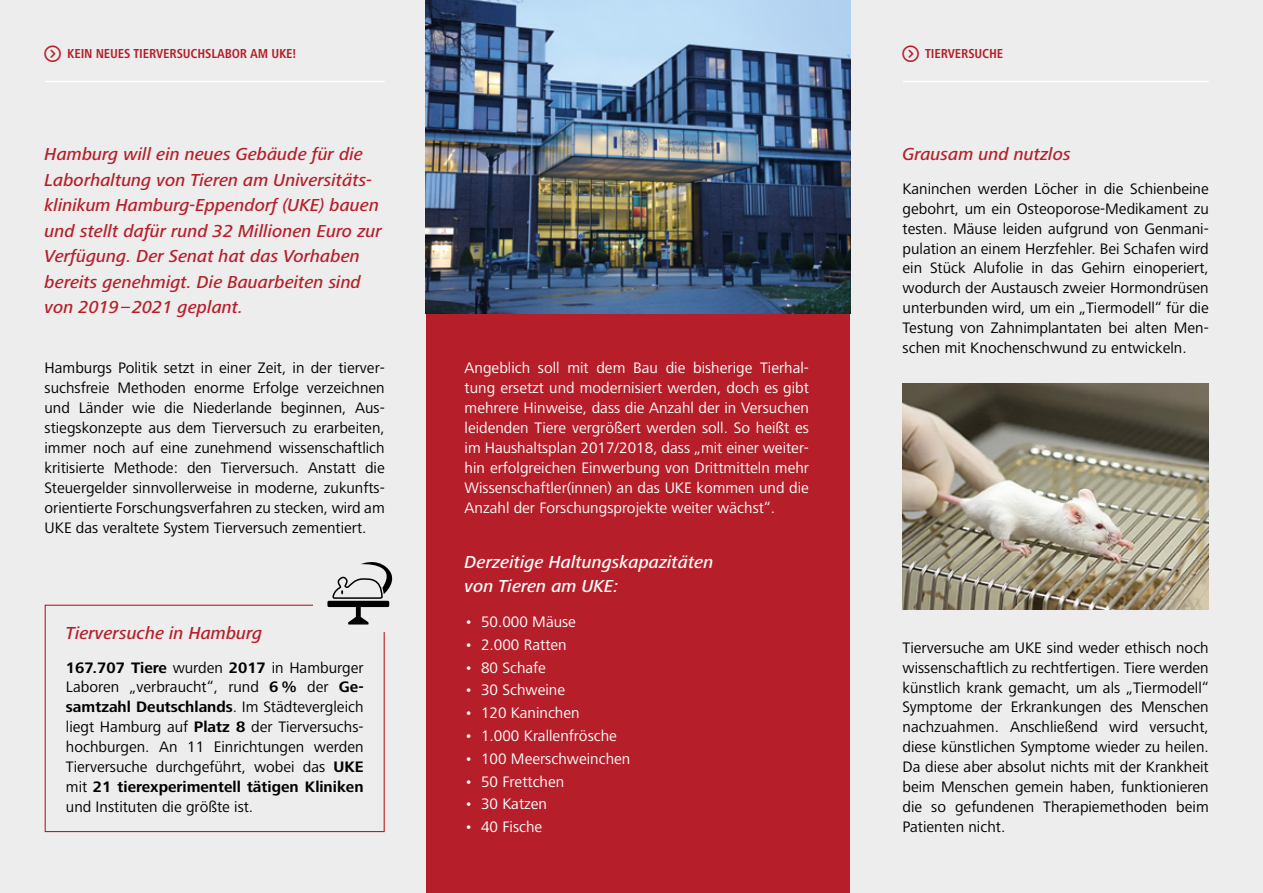
<style>
.page{position:relative;width:1263px;height:893px;background:#fff}
.page>*{position:absolute;margin:0;border:0;box-sizing:border-box;transform-origin:0 0}
.t1{font:italic 500 18px/25.5px "Frutiger Next LT";color:#b61f29}
.t2{font:italic 500 18px/24px "Frutiger Next LT";color:#fff}
.t3{font:15.75px/20px "Frutiger Next LT";color:#000;text-align:justify}
.t4{font:15.75px/20px "Frutiger Next LT";color:#fff;text-align:justify}
.t5{font:700 condensed 13.5px "Frutiger Next LT";letter-spacing:-.01em;color:#b61f29}
.s1{font-weight:700}
</style>
<div class="page">
<div style="left:425px;top:313px;width:425px;height:580px;background:#b61f29"></div>
<div style="left:0;top:0;width:425px;height:893px;background:#ededed"></div>
<div style="left:850px;top:0;width:413px;height:893px;background:#ededed"></div>
<hr style="left:45px;top:81px;width:340px;height:1px;background:#fff">
<hr style="left:902px;top:81px;width:307px;height:1px;background:#fff">
<div style="left:45px;top:605px;width:340px;height:227px;border:1px solid #b61f29"></div>
<img style="left:425px;top:0;width:425px;height:313px">
<img style="left:902px;top:383px;width:307px;height:227px">
<div style="left:313px;top:593px;width:82px;height:39px;background:#ededed"></div>
<div style="left:327px;top:601px;width:62px;height:6px;background:#000;border-radius:2px"></div>
<svg style="left:348px;top:607px;width:20px;height:17px"></svg>
<svg style="left:332px;top:562px;width:61px;height:37px"></svg>
<p class="t5" style="left:45px;top:46px;width:253px">◆ KEIN NEUES TIERVERSUCHSLABOR AM UKE!</p>
<p class="t5" style="left:902px;top:46px;width:102px">◆ TIERVERSUCHE</p>
<p class="t1" style="left:45px;top:141px;width:339px">Hamburg will ein neues Gebäude für die Laborhaltung von Tieren am Universitäts&shy;klinikum Hamburg-Eppendorf (UKE) bauen und stellt dafür rund 32 Millionen Euro zur Verfügung. Der Senat hat das Vorhaben bereits genehmigt. Die Bauarbeiten sind von 2019–2021 geplant.</p>
<p class="t3" style="left:45px;top:358px;width:342px">Hamburgs Politik setzt in einer Zeit, in der tierver&shy;suchsfreie Methoden enorme Erfolge verzeichnen und Länder wie die Niederlande beginnen, Aus&shy;stiegskonzepte aus dem Tierversuch zu erarbeiten, immer noch auf eine zunehmend wissenschaftlich kritisierte Methode: den Tierversuch. Anstatt die Steuergelder sinnvollerweise in moderne, zukunfts&shy;orientierte Forschungsverfahren zu stecken, wird am UKE das veraltete System Tierversuch zementiert.</p>
<p class="t1" style="left:66px;top:621px;width:198px">Tierversuche in Hamburg</p>
<p class="t3" style="left:66px;top:657px;width:299px"><span class="s1">167.707 Tiere</span> wurden <span class="s1">2017</span> in Hamburger Laboren „verbraucht“, rund <span class="s1">6 %</span> der <span class="s1">Ge&shy;samtzahl Deutschlands</span>. Im Städtevergleich liegt Hamburg auf <span class="s1">Platz 8</span> der Tierversuchs&shy;hochburgen. An 11 Einrichtungen werden Tierversuche durchgeführt, wobei das <span class="s1">UKE </span>mit <span class="s1">21 tierexperimentell tätigen Kliniken </span>und Instituten die größte ist.</p>
<p class="t4" style="left:465px;top:358px;width:346px">Angeblich soll mit dem Bau die bisherige Tierhal&shy;tung ersetzt und modernisiert werden, doch es gibt mehrere Hinweise, dass die Anzahl der in Versuchen leidenden Tiere vergrößert werden soll. So heißt es im Haushaltsplan 2017/2018, dass „mit einer weiter&shy;hin erfolgreichen Einwerbung von Drittmitteln mehr Wissenschaftler(innen) an das UKE kommen und die Anzahl der Forschungsprojekte weiter wächst“.</p>
<p class="t2" style="left:465px;top:550px;width:250px">Derzeitige Haltungskapazitäten von Tieren am UKE:</p>
<p class="t4" style="left:465px;top:612px;width:113px">• 50.000 Mäuse</p>
<p class="t4" style="left:465px;top:634px;width:104px">• 2.000 Ratten</p>
<p class="t4" style="left:465px;top:657px;width:83px">• 80 Schafe</p>
<p class="t4" style="left:465px;top:680px;width:102px">• 30 Schweine</p>
<p class="t4" style="left:465px;top:703px;width:117px">• 120 Kaninchen</p>
<p class="t4" style="left:465px;top:726px;width:154px">• 1.000 Krallenfrösche</p>
<p class="t4" style="left:465px;top:749px;width:167px">• 100 Meerschweinchen</p>
<p class="t4" style="left:465px;top:771px;width:101px">• 50 Frettchen</p>
<p class="t4" style="left:465px;top:794px;width:84px">• 30 Katzen</p>
<p class="t4" style="left:465px;top:817px;width:79px">• 40 Fische</p>
<p class="t1" style="left:902px;top:141px;width:170px">Grausam und nutzlos</p>
<p class="t3" style="left:902px;top:178px;width:308px">Kaninchen werden Löcher in die Schienbeine gebohrt, um ein Osteoporose-Medikament zu testen. Mäuse leiden aufgrund von Genmani&shy;pulation an einem Herzfehler. Bei Schafen wird ein Stück Alufolie in das Gehirn einoperiert, wodurch der Austausch zweier Hormondrüsen unterbunden wird, um ein „Tiermodell“ für die Testung von Zahnimplantaten bei alten Men&shy;schen mit Knochenschwund zu entwickeln.</p>
<p class="t3" style="left:902px;top:637px;width:308px">Tierversuche am UKE sind weder ethisch noch wissenschaftlich zu rechtfertigen. Tiere werden künstlich krank gemacht, um als „Tiermodell“ Symptome der Erkrankungen des Menschen nachzuahmen. Anschließend wird versucht, diese künstlichen Symptome wieder zu heilen.<br>Da diese aber absolut nichts mit der Krankheit beim Menschen gemein haben, funktionieren die so gefundenen Therapiemethoden beim Patienten nicht.</p>
</div>
